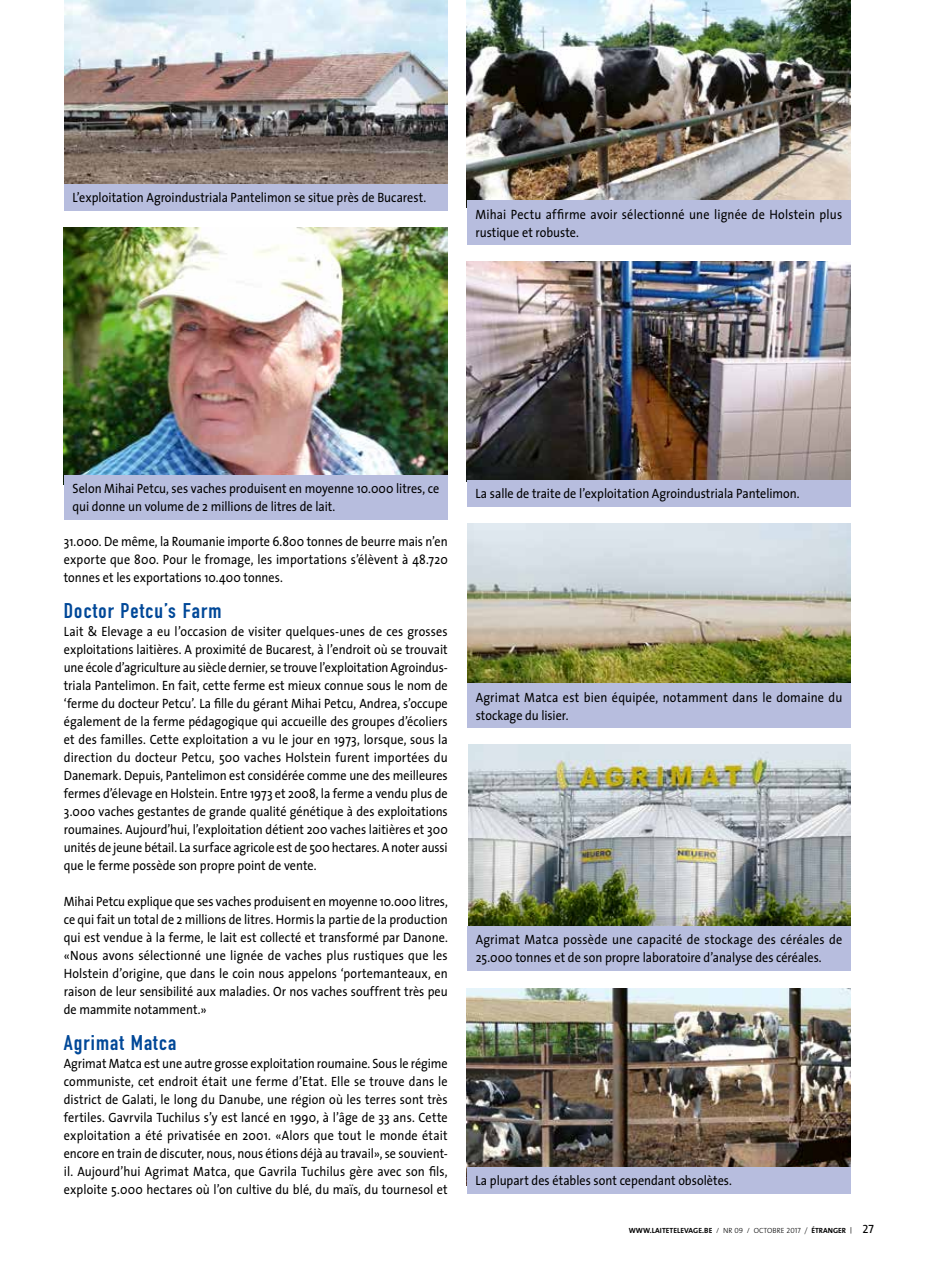
<style>
.page{position:relative;width:936px;height:1263px;background:#fff}
.page>*{position:absolute;margin:0;border:0;box-sizing:border-box;transform-origin:0 0}
.t1{font:21px "DIN Engschrift Std";letter-spacing:.05em;color:#004898;scale:1.05 1}
.t2{font:13.5px/18px "The Sans";letter-spacing:.005em;color:#000;text-align:justify;scale:.9 1}
.t3{font:700 7.5px "The Sans";color:#000}
.s1{font-family:"The Sans Light Caps";font-weight:400}
.s2{font-family:"The Sans B3";font-weight:300}
.s3{font-family:"DIN";font-weight:400}
.s4{font-family:"The Sans Caps";font-weight:400;font-size:12px}
</style>
<div class="page">
<img style="left:467px;top:261px;width:383px;height:219px">
<div style="left:467px;top:480px;width:383px;height:26px;background:#b7bdde"></div>
<img style="left:467px;top:0;width:383px;height:200px">
<div style="left:467px;top:200px;width:383px;height:45px;background:#b7bdde"></div>
<img style="left:65px;top:0;width:383px;height:184px">
<div style="left:64px;top:184px;width:384px;height:27px;background:#b7bdde"></div>
<img style="left:64px;top:228px;width:383px;height:247px">
<div style="left:64px;top:475px;width:384px;height:45px;background:#b7bdde"></div>
<img style="left:467px;top:524px;width:383px;height:159px">
<div style="left:467px;top:683px;width:383px;height:45px;background:#b7bdde"></div>
<img style="left:468px;top:745px;width:382px;height:181px">
<div style="left:467px;top:926px;width:383px;height:45px;background:#b7bdde"></div>
<img style="left:467px;top:988px;width:383px;height:179px">
<div style="left:467px;top:1167px;width:383px;height:27px;background:#b7bdde"></div>
<p class="t2" style="left:73px;top:188px;width:394px">L’exploitation Agroindustriala Pantelimon se situe près de Bucarest.</p>
<p class="t2" style="left:475px;top:205px;width:409px">Mihai Pectu affirme avoir sélectionné une lignée de Holstein plus rustique et robuste.</p>
<p class="t2" style="left:73px;top:479px;width:409px">Selon Mihai Petcu, ses vaches produisent en moyenne 10.000 litres, ce qui donne un volume de 2 millions de litres de lait.</p>
<p class="t2" style="left:64px;top:532px;width:428px">31.000. De même, la Roumanie importe 6.800 tonnes de beurre mais n’en exporte que 800. Pour le fromage, les importations s’élèvent à 48.720 tonnes et les exportations 10.400 tonnes.</p>
<h1 class="t1" style="left:64px;top:598px;width:152px">Doctor Petcu’s Farm</h1>
<p class="t2" style="left:64px;top:622px;width:428px">Lait &amp; Elevage a eu l’occasion de visiter quelques-unes de ces grosses exploitations laitières. A proximité de Bucarest, à l’endroit où se trouvait une école d’agriculture au siècle dernier, se trouve l’exploitation Agroindus&shy;triala Pantelimon. En fait, cette ferme est mieux connue sous le nom de ‘ferme du docteur Petcu’. La fille du gérant Mihai Petcu, Andrea, s’occupe également de la ferme pédagogique qui accueille des groupes d’écoliers et des familles. Cette exploitation a vu le jour en 1973, lorsque, sous la direction du docteur Petcu, 500 vaches Holstein furent importées du Danemark. Depuis, Pantelimon est considérée comme une des meilleures fermes d’élevage en Holstein. Entre 1973 et 2008, la ferme a vendu plus de 3.000 vaches gestantes de grande qualité génétique à des exploitations roumaines. Aujourd’hui, l’exploitation détient 200 vaches laitières et 300 unités de jeune bétail. La surface agricole est de 500 hectares. A noter aussi que le ferme possède son propre point de vente.</p>
<p class="t2" style="left:64px;top:892px;width:428px">Mihai Petcu explique que ses vaches produisent en moyenne 10.000 litres, ce qui fait un total de 2 millions de litres. Hormis la partie de la production qui est vendue à la ferme, le lait est collecté et transformé par Danone. «Nous avons sélectionné une lignée de vaches plus rustiques que les Holstein d’origine, que dans le coin nous appelons ‘portemanteaux, en raison de leur sensibilité aux maladies. Or nos vaches souffrent très peu de mammite notamment.»</p>
<h1 class="t1" style="left:64px;top:1030px;width:109px">Agrimat Matca</h1>
<p class="t2" style="left:64px;top:1054px;width:428px">Agrimat Matca est une autre grosse exploitation roumaine. Sous le régime communiste, cet endroit était une ferme d’Etat. Elle se trouve dans le district de Galati, le long du Danube, une région où les terres sont très fertiles. Gavrvila Tuchilus s’y est lancé en 1990, à l’âge de 33 ans. Cette exploitation a été privatisée en 2001. «Alors que tout le monde était encore en train de discuter, nous, nous étions déjà au travail», se souvient&shy;il. Aujourd’hui Agrimat Matca, que Gavrila Tuchilus gère avec son fils, exploite 5.000 hectares où l’on cultive du blé, du maïs, du tournesol et</p>
<p class="t2" style="left:475px;top:484px;width:361px">La salle de traite de l’exploitation Agroindustriala Pantelimon.</p>
<p class="t2" style="left:475px;top:688px;width:409px">Agrimat Matca est bien équipée, notamment dans le domaine du stockage du lisier.</p>
<p class="t2" style="left:475px;top:930px;width:409px">Agrimat Matca possède une capacité de stockage des céréales de<br>25.000 tonnes et de son propre laboratoire d’analyse des céréales.</p>
<p class="t2" style="left:475px;top:1171px;width:286px">La plupart des étables sont cependant obsolètes.</p>
<p class="t3" style="left:628px;top:1224px;width:247px">WWW.LAITETELEVAGE.BE <span class="s1">/ NR 09 / OCTOBRE 2017</span> <span class="s2">/</span> ÉTRANGER <span class="s3">|</span> <span class="s4">27</span></p>
</div>
